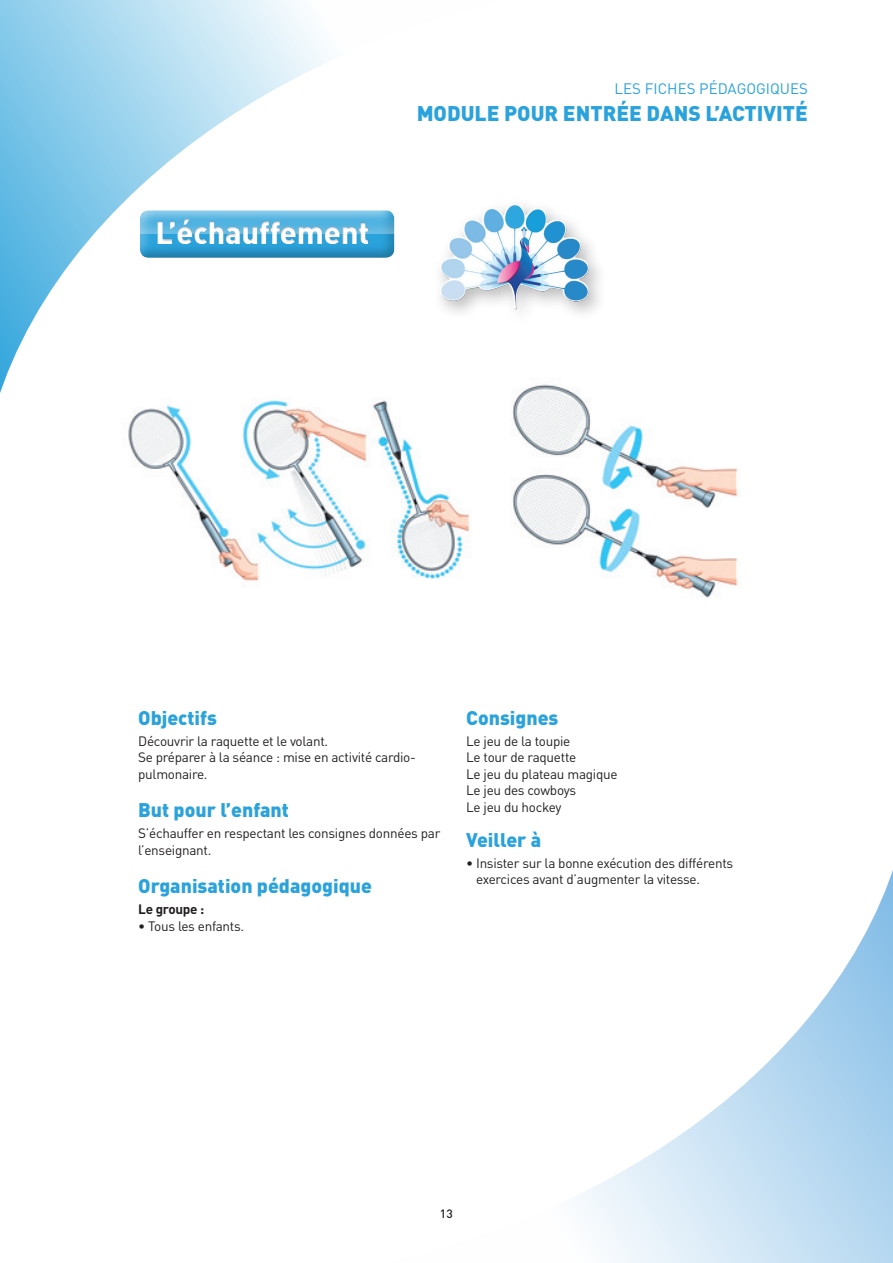
<style>
.page{position:relative;width:893px;height:1263px;background:#fff}
.page>*{position:absolute;margin:0;border:0;box-sizing:border-box;transform-origin:0 0}
.t1{font:900 31.5px "DIN";letter-spacing:-.02em;color:#fff}
.t2{font:900 21px "DIN";color:#2aa2db}
.t3{font:900 19.5px "DIN";color:#2aa2db}
.t4{font:15px "DIN";color:#2aa2db}
.t5{font:13.5px/16.5px "DIN";letter-spacing:-.02em;color:#231f20}
.t6{font:700 13.5px "DIN";letter-spacing:-.02em;color:#231f20}
.t7{font:500 12px "DIN";color:#231f20}
</style>
<div class="page">
<svg style="left:0;top:0;width:329px;height:393px"></svg>
<img style="left:121px;top:378px;width:617px;height:220px">
<div style="left:139px;top:207px;width:256px;height:51px;background:#231f20;opacity:.3"></div>
<svg style="left:138px;top:207px;width:257px;height:27px"></svg>
<div style="left:150px;top:209px;width:260px;height:45px;background:#231f20;opacity:.3"></div>
<svg style="left:578px;top:870px;width:315px;height:393px"></svg>
<img style="left:440px;top:205px;width:156px;height:108px">
<h1 class="t1" style="left:155px;top:212px;width:216px">L’échauffement</h1>
<p class="t4" style="left:615px;top:80px;width:40px">Les fiches</p>
<p class="t4" style="left:699px;top:80px;width:28px">pédagogi</p>
<p class="t4" style="left:770px;top:80px;width:20px">ques</p>
<h2 class="t2" style="left:417px;top:99px;width:393px">module pour entrée dans l’activité</h2>
<h3 class="t3" style="left:138px;top:705px;width:80px">Objectifs</h3>
<p class="t5" style="left:138px;top:732px;width:279px">Découvrir la raquette et le volant.<br>Se préparer à la séance : mise en activité cardio&shy;pulmonaire.</p>
<h3 class="t3" style="left:138px;top:797px;width:152px">But pour l’enfant</h3>
<p class="t5" style="left:138px;top:825px;width:304px">S’échauffer en respectant les consignes données par l’enseignant.</p>
<h3 class="t3" style="left:138px;top:873px;width:235px">Organisation pédagogique</h3>
<p class="t6" style="left:138px;top:900px;width:68px">Le groupe :</p>
<p class="t5" style="left:138px;top:917px;width:107px">• Tous les enfants.</p>
<h3 class="t3" style="left:466px;top:705px;width:94px">Consignes</h3>
<p class="t5" style="left:466px;top:732px;width:153px">Le jeu de la toupie<br>Le tour de raquette<br>Le jeu du plateau magique<br>Le jeu des cowboys<br>Le jeu du hockey</p>
<h3 class="t3" style="left:466px;top:827px;width:77px">Veiller à</h3>
<p class="t5" style="left:476px;top:854px;width:259px;text-indent:-10px">• Insister sur la bonne exécution des différents exercices avant d’augmenter la vitesse.</p>
<p class="t7" style="left:440px;top:1205px;width:15px">13</p>
</div>
